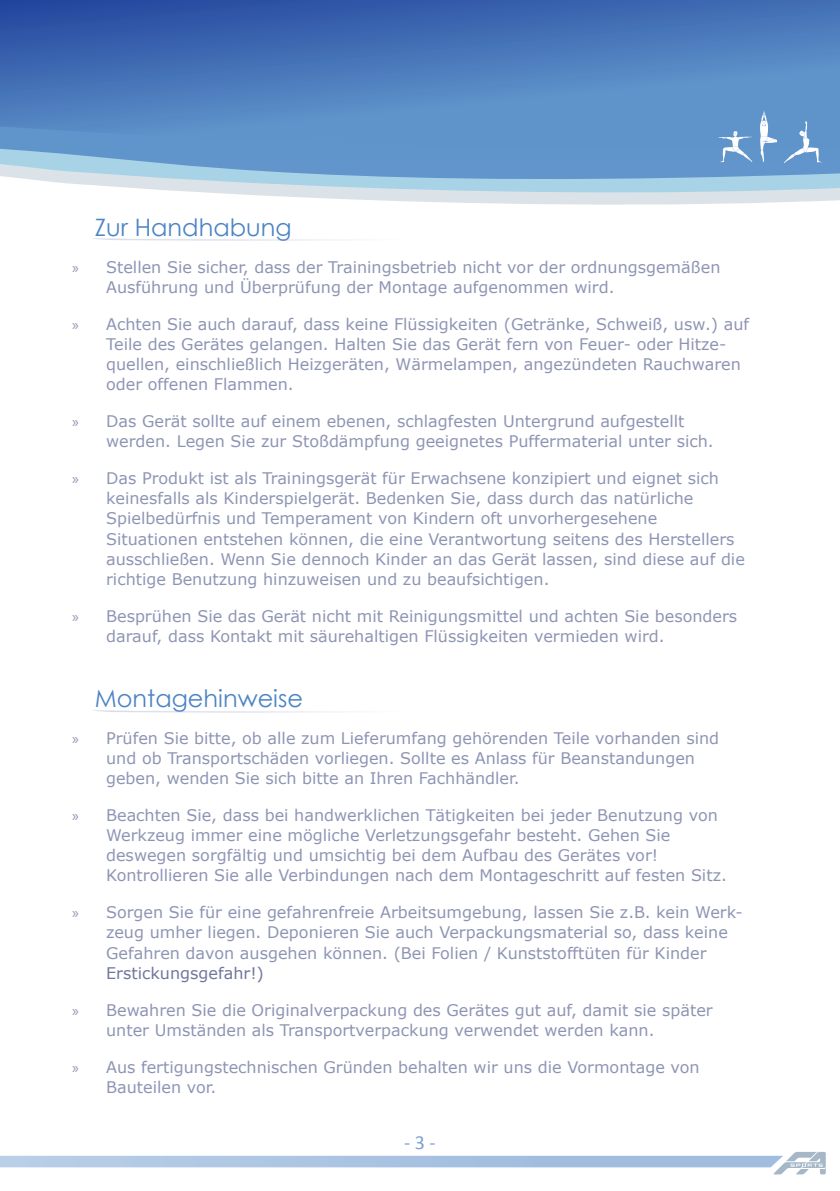
<style>
.page{position:relative;width:840px;height:1191px;background:#fff}
.page>*{position:absolute;margin:0;border:0;box-sizing:border-box;transform-origin:0 0}
.t1{font:24px "Century Gothic";color:#4d84c4}
.t2{font:20px "Calibri";color:#7fa0d3}
.t3{font:16px/20px "Verdana";color:#8e95b4}
.t4{font:16px "Verdana";color:#70779c}
.s1{font-family:"Myriad Pro"}
</style>
<div class="page">
<svg style="left:0;top:1151px;width:825px;height:23px"></svg>
<svg style="left:237px;top:194px;width:602px;height:11px;fill:#dbe3e8"></svg>
<svg style="left:46px;top:181px;width:793px;height:13px;background:#c4dde8"></svg>
<svg style="left:0;top:151px;width:839px;height:30px;background:#7baad3"></svg>
<svg style="left:0;top:0;width:839px;height:151px;background:#4c7cbc"></svg>
<svg style="left:717px;top:131px;width:34px;height:31px"></svg>
<svg style="left:759px;top:111px;width:17px;height:51px"></svg>
<svg style="left:783px;top:121px;width:38px;height:42px;background:#77a4d2"></svg>
<svg style="left:93px;top:238px;width:242px;height:3px"></svg>
<svg style="left:93px;top:710px;width:242px;height:3px"></svg>
<h1 class="t1" style="left:95px;top:211px;width:198px">Zur Handhabung</h1>
<p class="t3" style="left:106px;top:257px;width:615px;text-indent:-34px"><span class="s1">»</span> Stellen Sie sicher, dass der Trainingsbetrieb nicht vor der ordnungsgemäßen<br>Ausführung und Überprüfung der Montage aufgenommen wird.</p>
<p class="t3" style="left:106px;top:314px;width:644px;text-indent:-34px"><span class="s1">»</span> Achten Sie auch darauf, dass keine Flüssigkeiten (Getränke, Schweiß, usw.) auf Teile des Gerätes gelangen. Halten Sie das Gerät fern von Feuer- oder Hitze&shy;quellen, einschließlich Heizgeräten, Wärmelampen, angezündeten Rauchwaren oder offenen Flammen.</p>
<p class="t3" style="left:106px;top:411px;width:608px;text-indent:-34px"><span class="s1">»</span> Das Gerät sollte auf einem ebenen, schlagfesten Untergrund aufgestellt werden. Legen Sie zur Stoßdämpfung geeignetes Puffermaterial unter sich.</p>
<p class="t3" style="left:106px;top:468px;width:640px;text-indent:-34px"><span class="s1">»</span> Das Produkt ist als Trainingsgerät für Erwachsene konzipiert und eignet sich keinesfalls als Kinderspielgerät. Bedenken Sie, dass durch das natürliche Spielbedürfnis und Temperament von Kindern oft unvorhergesehene Situationen entstehen können, die eine Verantwortung seitens des Herstellers ausschließen. Wenn Sie dennoch Kinder an das Gerät lassen, sind diese auf die richtige Benutzung hinzuweisen und zu beaufsichtigen.</p>
<p class="t3" style="left:106px;top:605px;width:632px;text-indent:-34px"><span class="s1">»</span> Besprühen Sie das Gerät nicht mit Reinigungsmittel und achten Sie besonders darauf, dass Kontakt mit säurehaltigen Flüssigkeiten vermieden wird.</p>
<h1 class="t1" style="left:95px;top:682px;width:210px">Montagehinweise</h1>
<p class="t3" style="left:106px;top:728px;width:614px;text-indent:-34px"><span class="s1">»</span> Prüfen Sie bitte, ob alle zum Lieferumfang gehörenden Teile vorhanden sind und ob Transportschäden vorliegen. Sollte es Anlass für Beanstandungen geben, wenden Sie sich bitte an Ihren Fachhändler.</p>
<p class="t3" style="left:106px;top:805px;width:622px;text-indent:-34px"><span class="s1">»</span> Beachten Sie, dass bei handwerklichen Tätigkeiten bei jeder Benutzung von Werkzeug immer eine mögliche Verletzungsgefahr besteht. Gehen Sie deswegen sorgfältig und umsichtig bei dem Aufbau des Gerätes vor!<br>Kontrollieren Sie alle Verbindungen nach dem Montageschritt auf festen Sitz.</p>
<p class="t3" style="left:106px;top:902px;width:637px;text-indent:-34px"><span class="s1">»</span> Sorgen Sie für eine gefahrenfreie Arbeitsumgebung, lassen Sie z.B. kein Werk&shy;zeug umher liegen. Deponieren Sie auch Verpackungsmaterial so, dass keine<br>Gefahren davon ausgehen können. (Bei Folien / Kunststofftüten für Kinder</p>
<p class="t4" style="left:106px;top:962px;width:159px">Erstickungsgefahr!)</p>
<p class="t3" style="left:106px;top:999px;width:607px;text-indent:-34px"><span class="s1">»</span> Bewahren Sie die Originalverpackung des Gerätes gut auf, damit sie später unter Umständen als Transportverpackung verwendet werden kann.</p>
<p class="t3" style="left:106px;top:1056px;width:594px;text-indent:-34px"><span class="s1">»</span> Aus fertigungstechnischen Gründen behalten wir uns die Vormontage von<br>Bauteilen vor.</p>
<p class="t2" style="left:404px;top:1129px;width:33px">- 3 -</p>
</div>
